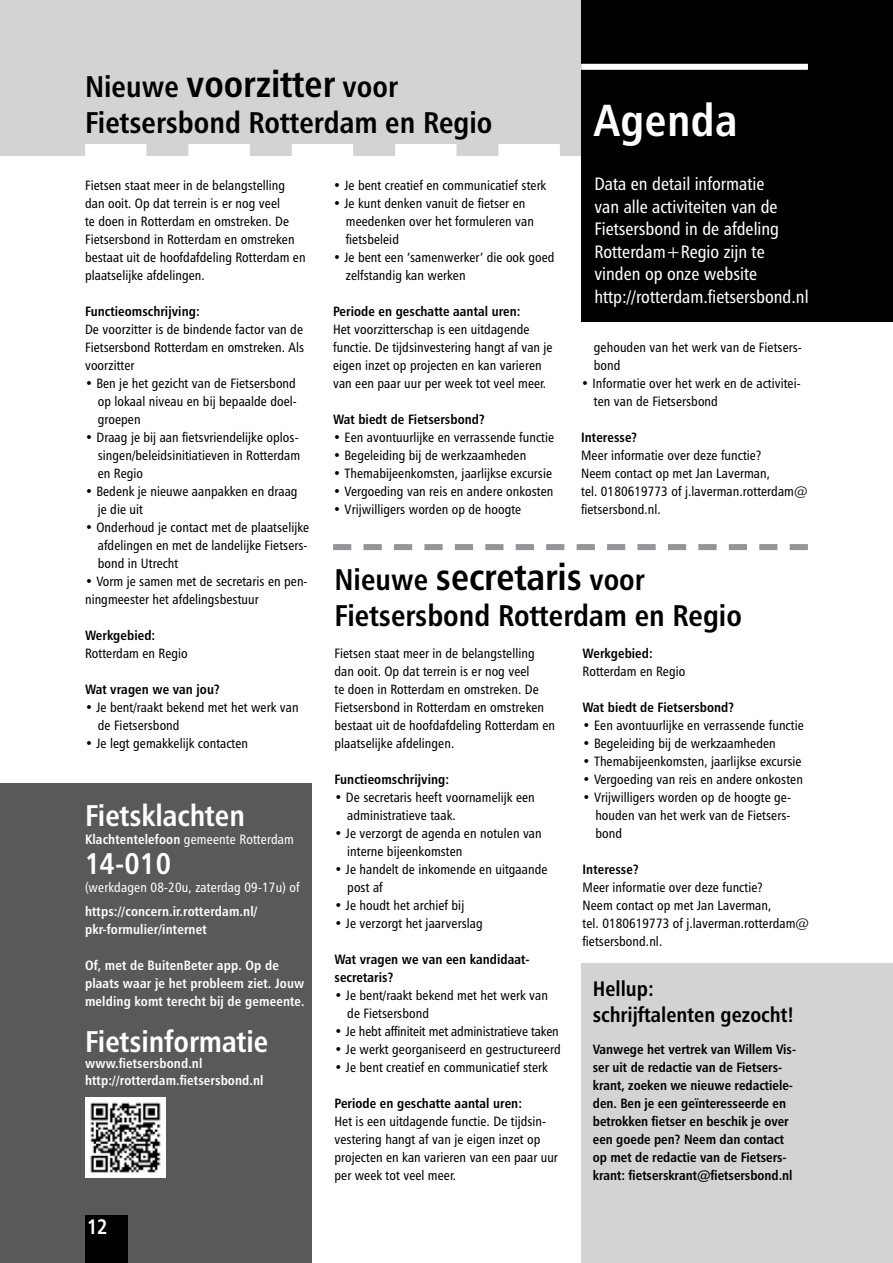
<style>
.page{position:relative;width:893px;height:1263px;background:#fff}
.page>*{position:absolute;margin:0;border:0;box-sizing:border-box;transform-origin:0 0}
.t1{font:45px "Humanist 777 BT Bold Condensed B";letter-spacing:.01em;color:#fff}
.t2{font:30px/36px "Humanist 777 BT Bold Condensed B";color:#000}
.t3{font:30px "Humanist 777 BT Bold Condensed B";color:#fff}
.t4{font:21px/25.5px "Humanist 777 BT Bold Condensed B";color:#000}
.t5{font:21px "Humanist 777 BT Bold Condensed B";color:#fff}
.t6{font:18px/22.5px "Humanist 777 BT Roman Condensed B";color:#fff}
.t7{font:13.5px/18px "Humanist 777 BT Roman Condensed B";letter-spacing:.005em;color:#000}
.t8{font:13.5px/18px "Humanist 777 BT Bold Condensed B";color:#000}
.t9{font:13.5px/18px "Humanist 777 BT Bold Condensed B";letter-spacing:.01em;color:#fff}
.t10{font:13.5px "Humanist 777 BT Roman Condensed B";letter-spacing:.01em;color:#fff}
.s1{font-size:37.5px}
.s2{font-family:"Humanist 777 BT Bold Condensed B"}
</style>
<div class="page">
<div style="left:0;top:0;width:893px;height:155px;background:#d1d3d4"></div>
<div style="left:0;top:784px;width:312px;height:479px;background:#58595b"></div>
<img style="left:85px;top:1097px;width:81px;height:81px">
<div style="left:581px;top:0;width:312px;height:321px;background:#000"></div>
<div style="left:581px;top:64px;width:227px;height:6px;background:#fff"></div>
<div style="left:85px;top:1216px;width:43px;height:47px;background:#000"></div>
<svg style="left:85px;top:144px;width:475px;height:12px"></svg>
<svg style="left:333px;top:544px;width:475px;height:6px"></svg>
<div style="left:581px;top:964px;width:312px;height:299px;background:#d1d3d4"></div>
<h2 class="t2" style="left:85px;top:68px;width:409px">Nieuwe <span class="s1">voorzitter</span> voor<br>Fietsersbond Rotterdam en Regio</h2>
<h1 class="t1" style="left:594px;top:92px;width:145px">Agenda</h1>
<h3 class="t6" style="left:594px;top:172px;width:216px">Data en detail informatie<br>van alle activiteiten van de<br>Fietsersbond in de afdeling<br>Rotterdam+Regio zijn te vinden op onze website http://rotterdam.fietsersbond.nl</h3>
<p class="t7" style="left:333px;top:176px;width:215px">• Je bent creatief en communicatief sterk</p>
<p class="t7" style="left:346px;top:194px;width:190px;text-indent:-13px">• Je kunt denken vanuit de fietser en meedenken over het formuleren van fietsbeleid</p>
<p class="t7" style="left:346px;top:248px;width:210px;text-indent:-13px">• Je bent een ‘samenwerker’ die ook goed zelfstandig kan werken</p>
<p class="t8" style="left:333px;top:302px;width:189px">Periode en geschatte aantal uren:</p>
<p class="t7" style="left:333px;top:320px;width:221px">Het voorzitterschap is een uitdagende functie. De tijdsinvestering hangt af van je eigen inzet op projecten en kan varieren van een paar uur per week tot veel meer.</p>
<p class="t8" style="left:333px;top:410px;width:153px">Wat biedt de Fietsersbond?</p>
<p class="t7" style="left:333px;top:428px;width:223px">• Een avontuurlijke en verrassende functie</p>
<p class="t7" style="left:333px;top:446px;width:195px">• Begeleiding bij de werkzaamheden</p>
<p class="t7" style="left:333px;top:464px;width:220px">• Themabijeenkomsten, jaarlijkse excursie</p>
<p class="t7" style="left:333px;top:482px;width:222px">• Vergoeding van reis en andere onkosten</p>
<p class="t7" style="left:333px;top:500px;width:190px">• Vrijwilligers worden op de hoogte</p>
<p class="t7" style="left:85px;top:176px;width:222px">Fietsen staat meer in de belangstelling dan ooit. Op dat terrein is er nog veel<br>te doen in Rotterdam en omstreken. De Fietsersbond in Rotterdam en omstreken bestaat uit de hoofdafdeling Rotterdam en plaatselijke afdelingen.</p>
<p class="t8" style="left:85px;top:302px;width:116px">Functieomschrijving:</p>
<p class="t7" style="left:85px;top:320px;width:221px;text-align:justify">De voorzitter is de bindende factor van de Fietsersbond Rotterdam en omstreken. Als voorzitter</p>
<p class="t7" style="left:98px;top:374px;width:201px;text-align:justify;text-indent:-13px">• Ben je het gezicht van de Fietsersbond op lokaal niveau en bij bepaalde doel&shy;groepen</p>
<p class="t7" style="left:98px;top:428px;width:204px;text-indent:-13px">• Draag je bij aan fietsvriendelijke oplos&shy;singen/beleidsinitiatieven in Rotterdam en Regio</p>
<p class="t7" style="left:98px;top:482px;width:201px;text-indent:-13px">• Bedenk je nieuwe aanpakken en draag je die uit</p>
<p class="t7" style="left:98px;top:518px;width:213px;text-indent:-13px">• Onderhoud je contact met de plaatselijke afdelingen en met de landelijke Fietsers&shy;bond in Utrecht</p>
<p class="t7" style="left:85px;top:572px;width:224px">• Vorm je samen met de secretaris en pen&shy;ningmeester het afdelingsbestuur</p>
<p class="t8" style="left:85px;top:626px;width:72px">Werkgebied:</p>
<p class="t7" style="left:85px;top:644px;width:104px">Rotterdam en Regio</p>
<p class="t8" style="left:85px;top:680px;width:136px">Wat vragen we van jou?</p>
<p class="t7" style="left:98px;top:698px;width:202px;text-indent:-13px">• Je bent/raakt bekend met het werk van de Fietsersbond</p>
<p class="t7" style="left:85px;top:734px;width:165px">• Je legt gemakkelijk contacten</p>
<p class="t7" style="left:594px;top:338px;width:209px">gehouden van het werk van de Fietsers&shy;bond</p>
<p class="t7" style="left:594px;top:374px;width:208px;text-indent:-13px">• Informatie over het werk en de activitei&shy;ten van de Fietsersbond</p>
<p class="t8" style="left:581px;top:428px;width:58px">Interesse?</p>
<p class="t7" style="left:581px;top:446px;width:228px">Meer informatie over deze functie?<br>Neem contact op met Jan Laverman,<br>tel. 0180619773 of j.laverman.rotterdam@ fietsersbond.nl.</p>
<h2 class="t2" style="left:334px;top:561px;width:409px">Nieuwe <span class="s1">secretaris</span> voor<br>Fietsersbond Rotterdam en Regio</h2>
<p class="t7" style="left:334px;top:644px;width:222px">Fietsen staat meer in de belangstelling dan ooit. Op dat terrein is er nog veel<br>te doen in Rotterdam en omstreken. De Fietsersbond in Rotterdam en omstreken bestaat uit de hoofdafdeling Rotterdam en plaatselijke afdelingen.</p>
<p class="t8" style="left:334px;top:770px;width:116px">Functieomschrijving:</p>
<p class="t7" style="left:347px;top:788px;width:189px;text-indent:-13px">• De secretaris heeft voornamelijk een administratieve taak.</p>
<p class="t7" style="left:347px;top:824px;width:196px;text-indent:-13px">• Je verzorgt de agenda en notulen van interne bijeenkomsten</p>
<p class="t7" style="left:347px;top:860px;width:202px;text-indent:-13px">• Je handelt de inkomende en uitgaande post af</p>
<p class="t7" style="left:334px;top:896px;width:131px">• Je houdt het archief bij</p>
<p class="t7" style="left:334px;top:914px;width:150px">• Je verzorgt het jaarverslag</p>
<p class="t8" style="left:334px;top:950px;width:196px">Wat vragen we van een kandidaat&shy;secretaris?</p>
<p class="t7" style="left:347px;top:986px;width:202px;text-indent:-13px">• Je bent/raakt bekend met het werk van de Fietsersbond</p>
<p class="t7" style="left:334px;top:1022px;width:226px">• Je hebt affiniteit met administratieve taken</p>
<p class="t7" style="left:334px;top:1040px;width:228px">• Je werkt georganiseerd en gestructureerd</p>
<p class="t7" style="left:334px;top:1058px;width:215px">• Je bent creatief en communicatief sterk</p>
<p class="t8" style="left:334px;top:1094px;width:189px">Periode en geschatte aantal uren:</p>
<p class="t7" style="left:334px;top:1112px;width:225px">Het is een uitdagende functie. De tijdsin&shy;vestering hangt af van je eigen inzet op projecten en kan varieren van een paar uur per week tot veel meer.</p>
<p class="t8" style="left:583px;top:644px;width:72px">Werkgebied:</p>
<p class="t7" style="left:583px;top:662px;width:104px">Rotterdam en Regio</p>
<p class="t8" style="left:583px;top:698px;width:153px">Wat biedt de Fietsersbond?</p>
<p class="t7" style="left:583px;top:716px;width:223px">• Een avontuurlijke en verrassende functie</p>
<p class="t7" style="left:583px;top:734px;width:195px">• Begeleiding bij de werkzaamheden</p>
<p class="t7" style="left:583px;top:752px;width:220px">• Themabijeenkomsten, jaarlijkse excursie</p>
<p class="t7" style="left:583px;top:770px;width:222px">• Vergoeding van reis en andere onkosten</p>
<p class="t7" style="left:595px;top:788px;width:197px;text-align:justify;text-indent:-13px">• Vrijwilligers worden op de hoogte ge&shy;houden van het werk van de Fietsers&shy;bond</p>
<p class="t8" style="left:583px;top:860px;width:58px">Interesse?</p>
<p class="t7" style="left:583px;top:878px;width:228px">Meer informatie over deze functie?<br>Neem contact op met Jan Laverman,<br>tel. 0180619773 of j.laverman.rotterdam@ fietsersbond.nl.</p>
<h3 class="t4" style="left:593px;top:975px;width:202px">Hellup:<br>schrijftalenten gezocht!</h3>
<p class="t8" style="left:593px;top:1040px;width:205px">Vanwege het vertrek van Willem Vis&shy;ser uit de redactie van de Fietsers&shy;krant, zoeken we nieuwe redactiele&shy;den. Ben je een geïnteresseerde en betrokken fietser en beschik je over een goede pen? Neem dan contact op met de redactie van de Fietsers&shy;krant: fietserskrant@fietsersbond.nl</p>
<h2 class="t3" style="left:85px;top:796px;width:161px">Fietsklachten</h2>
<p class="t10" style="left:85px;top:830px;width:210px"><span class="s2">Klachtentelefoon</span> gemeente Rotterdam</p>
<h2 class="t3" style="left:85px;top:844px;width:87px">14-010</h2>
<p class="t10" style="left:85px;top:878px;width:216px">(werkdagen 08-20u, zaterdag 09-17u) of</p>
<p class="t9" style="left:85px;top:901px;width:174px">https://concern.ir.rotterdam.nl/ pkr-formulier/internet</p>
<p class="t9" style="left:85px;top:955px;width:221px">Of, met de BuitenBeter app. Op de plaats waar je het probleem ziet. Jouw melding komt terecht bij de gemeente.</p>
<h2 class="t3" style="left:85px;top:1022px;width:185px">Fietsinformatie</h2>
<p class="t9" style="left:85px;top:1055px;width:180px;line-height:16.5px">www.fietsersbond.nl http://rotterdam.fietsersbond.nl</p>
<h3 class="t5" style="left:87px;top:1213px;width:22px">12</h3>
</div>
